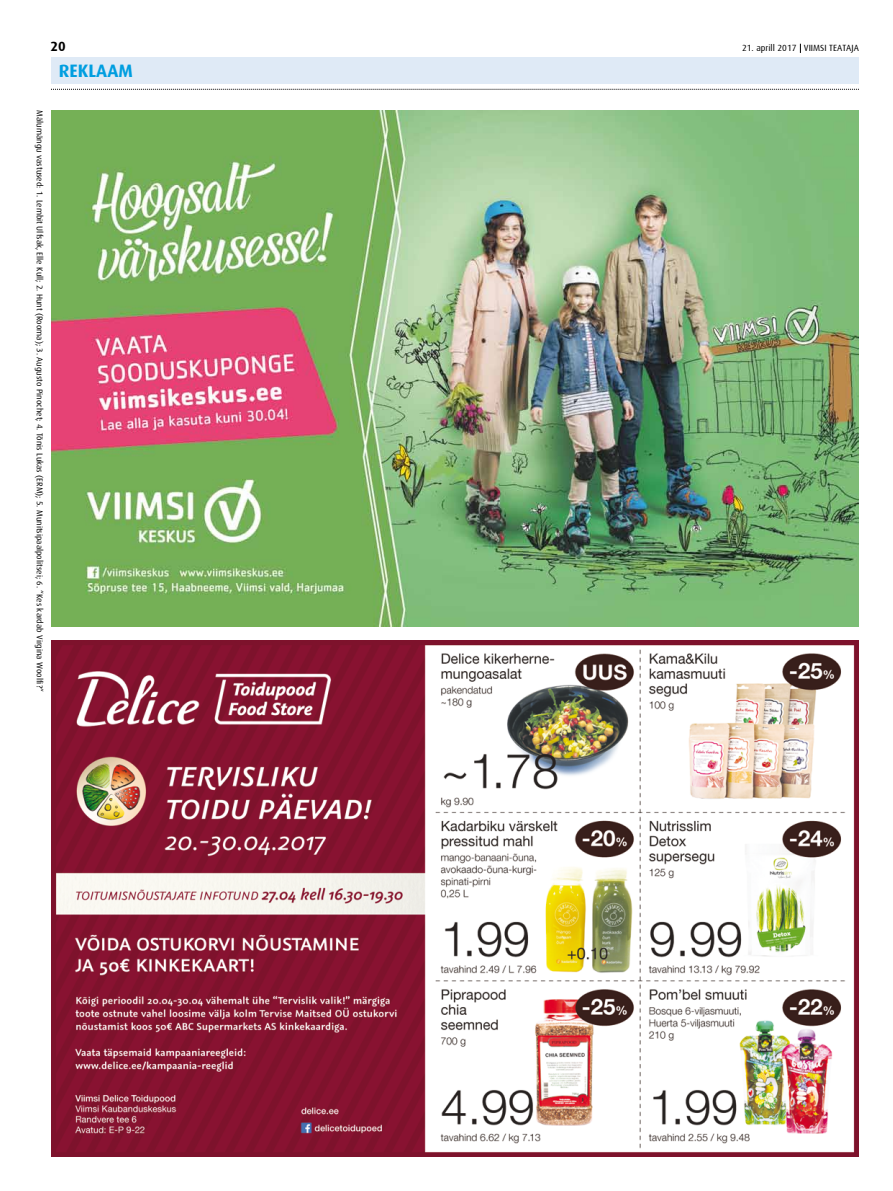
<style>
.page{position:relative;width:893px;height:1191px;background:#fff}
.page>*{position:absolute;margin:0;border:0;box-sizing:border-box;transform-origin:0 0}
.t1{font:700 18px "Dax";color:#009ee0}
.t2{font:700 13.5px "Dax";color:#000}
.t3{font:9px "Dax";color:#000}
.t4{font:8.5px "Dax";color:#000}
</style>
<div class="page">
<div style="left:51px;top:57px;width:808px;height:26px;background:#dfeaf6"></div>
<svg style="left:51px;top:89px;width:808px;height:1px"></svg>
<img style="left:51px;top:640px;width:808px;height:516px">
<img style="left:51px;top:111px;width:808px;height:515px">
<h2 class="t2" style="left:51px;top:39px;width:17px">20</h2>
<h1 class="t1" style="left:59px;top:60px;width:75px">REKLAAM</h1>
<p class="t4" style="left:44px;top:110px;width:582px;rotate:90deg">Mälumängu vastused: 1. Lembit Ulfsak, Elle Kull; 2. Hunt (Rooma); 3. Augusto Pinochet; 4. Tõnis Lukas (ERM); 5. Munitsipaalpolitsei; 6. “Kes kardab Virgina Woolfi?“</p>
<p class="t3" style="left:742px;top:43px;width:118px">21. aprill 2017 VIIMSI TEATAJA</p>
</div>
